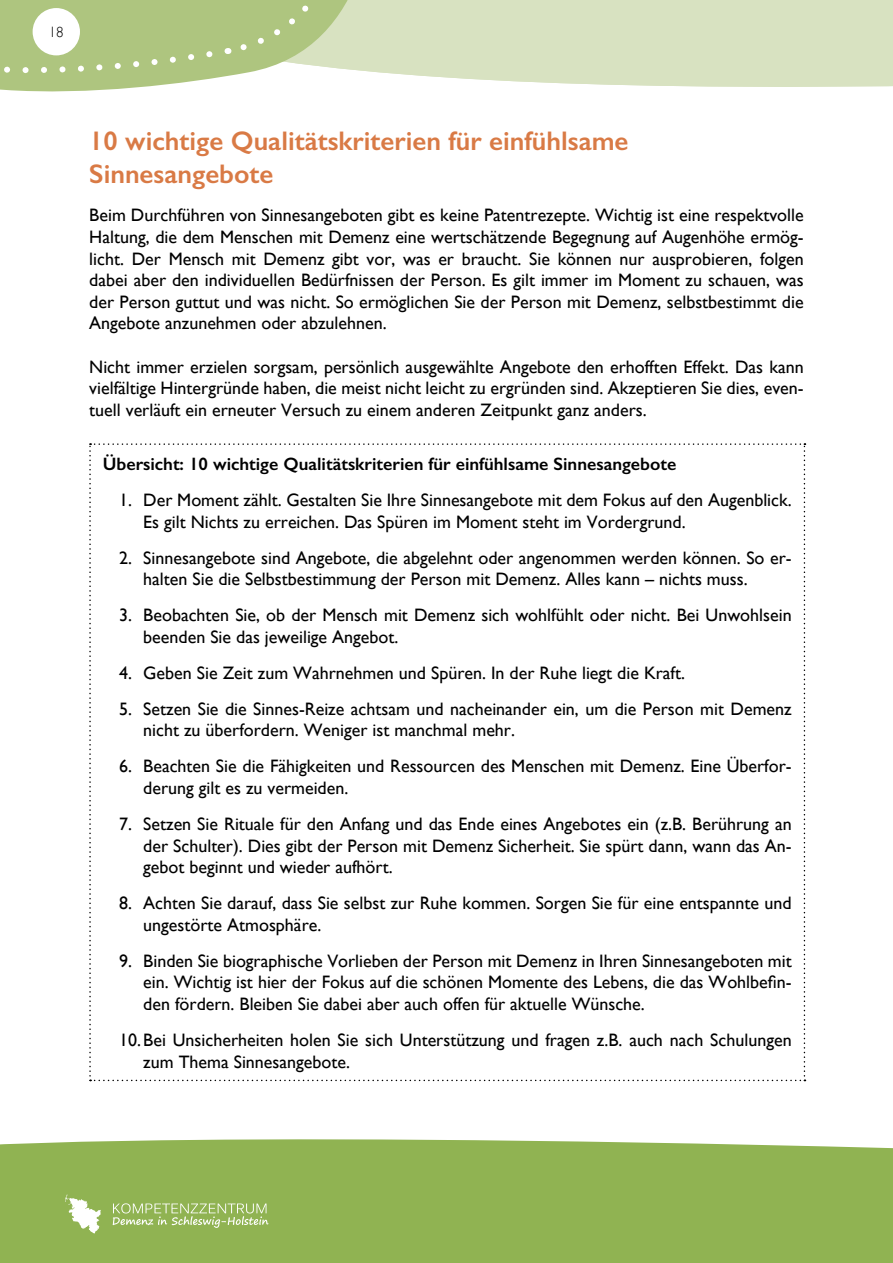
<style>
.page{position:relative;width:893px;height:1263px;background:#fff}
.page>*{position:absolute;margin:0;border:0;box-sizing:border-box;transform-origin:0 0}
.t1{font:600 27px/32.4px "Gill Sans";color:#d97a45}
.t2{font:18px/21.6px "Gill Sans";color:#000}
.t3{font:600 18px "Gill Sans";color:#000}
.t4{font:300 15px "Gill Sans";color:#000}
</style>
<div class="page">
<div style="left:0;top:1139px;width:893px;height:124px;background:#90b352"></div>
<svg style="left:65px;top:1194px;width:36px;height:39px"></svg>
<svg style="left:113px;top:1203px;width:155px;height:25px;background:#a6c275"></svg>
<div style="left:376px;top:0;width:517px;height:87px;background:#d8e2c1"></div>
<svg style="left:0;top:0;width:376px;height:92px"></svg>
<div style="left:33px;top:8px;width:47px;height:47px;background:#fff;border-radius:50%"></div>
<svg style="left:89px;top:443px;width:716px;height:638px"></svg>
<p class="t4" style="left:49px;top:20px;width:16px">18</p>
<h1 class="t1" style="left:89px;top:125px;width:541px">10 wichtige Qualitätskriterien für einfühlsame<br>Sinnesangebote</h1>
<p class="t2" style="left:89px;top:204px;width:716px;text-align:justify">Beim Durchführen von Sinnesangeboten gibt es keine Patentrezepte. Wichtig ist eine respektvolle Haltung, die dem Menschen mit Demenz eine wertschätzende Begegnung auf Augenhöhe ermög&shy;licht. Der Mensch mit Demenz gibt vor, was er braucht. Sie können nur ausprobieren, folgen dabei aber den individuellen Bedürfnissen der Person. Es gilt immer im Moment zu schauen, was der Person guttut und was nicht. So ermöglichen Sie der Person mit Demenz, selbstbestimmt die Angebote anzunehmen oder abzulehnen.</p>
<p class="t2" style="left:89px;top:356px;width:716px;text-align:justify">Nicht immer erzielen sorgsam, persönlich ausgewählte Angebote den erhofften Effekt. Das kann vielfältige Hintergründe haben, die meist nicht leicht zu ergründen sind. Akzeptieren Sie dies, even&shy;tuell verläuft ein erneuter Versuch zu einem anderen Zeitpunkt ganz anders.</p>
<p class="t3" style="left:103px;top:453px;width:575px">Übersicht: 10 wichtige Qualitätskriterien für einfühlsame Sinnesangebote</p>
<p class="t2" style="left:143px;top:489px;width:650px;text-indent:-24px">1. Der Moment zählt. Gestalten Sie Ihre Sinnesangebote mit dem Fokus auf den Augenblick.<br>Es gilt Nichts zu erreichen. Das Spüren im Moment steht im Vordergrund.</p>
<p class="t2" style="left:143px;top:546px;width:650px;text-indent:-24px">2. Sinnesangebote sind Angebote, die abgelehnt oder angenommen werden können. So er&shy;halten Sie die Selbstbestimmung der Person mit Demenz. Alles kann – nichts muss.</p>
<p class="t2" style="left:143px;top:604px;width:650px;text-indent:-24px">3. Beobachten Sie, ob der Mensch mit Demenz sich wohlfühlt oder nicht. Bei Unwohlsein beenden Sie das jeweilige Angebot.</p>
<p class="t2" style="left:119px;top:662px;width:567px">4. Geben Sie Zeit zum Wahrnehmen und Spüren. In der Ruhe liegt die Kraft.</p>
<p class="t2" style="left:143px;top:698px;width:650px;text-indent:-24px">5. Setzen Sie die Sinnes-Reize achtsam und nacheinander ein, um die Person mit Demenz nicht zu überfordern. Weniger ist manchmal mehr.</p>
<p class="t2" style="left:143px;top:755px;width:650px;text-indent:-24px">6. Beachten Sie die Fähigkeiten und Ressourcen des Menschen mit Demenz. Eine Überfor&shy;derung gilt es zu vermeiden.</p>
<p class="t2" style="left:143px;top:813px;width:650px;text-align:justify;text-indent:-24px">7. Setzen Sie Rituale für den Anfang und das Ende eines Angebotes ein (z.B. Berührung an der Schulter). Dies gibt der Person mit Demenz Sicherheit. Sie spürt dann, wann das An&shy;gebot beginnt und wieder aufhört.</p>
<p class="t2" style="left:143px;top:892px;width:650px;text-indent:-24px">8. Achten Sie darauf, dass Sie selbst zur Ruhe kommen. Sorgen Sie für eine entspannte und ungestörte Atmosphäre.</p>
<p class="t2" style="left:143px;top:950px;width:650px;text-align:justify;text-indent:-24px">9. Binden Sie biographische Vorlieben der Person mit Demenz in Ihren Sinnesangeboten mit ein. Wichtig ist hier der Fokus auf die schönen Momente des Lebens, die das Wohlbefin&shy;den fördern. Bleiben Sie dabei aber auch offen für aktuelle Wünsche.</p>
<p class="t2" style="left:143px;top:1029px;width:650px;text-indent:-24px">10.Bei Unsicherheiten holen Sie sich Unterstützung und fragen z.B. auch nach Schulungen zum Thema Sinnesangebote.</p>
</div>
